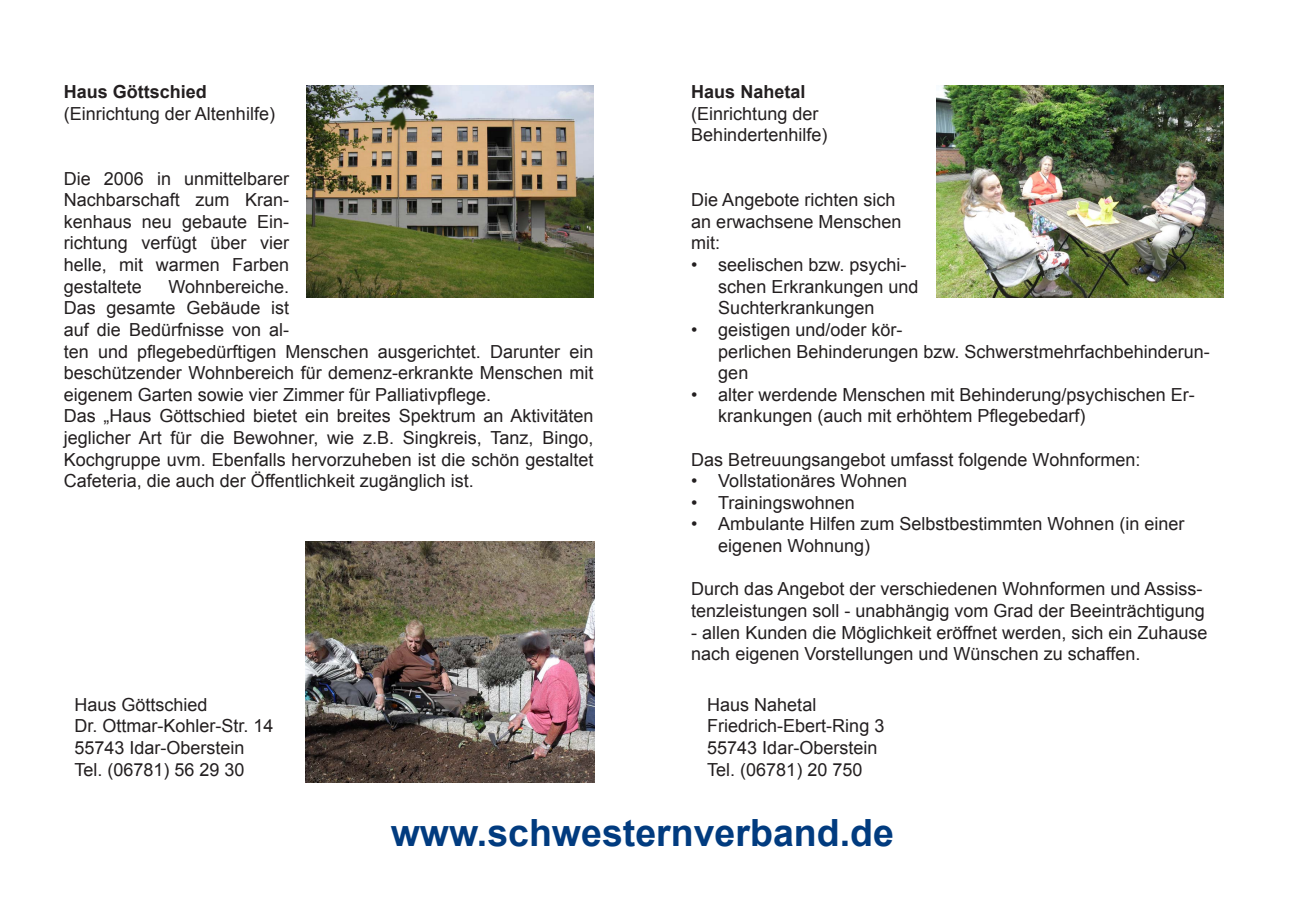
<style>
.page{position:relative;width:1289px;height:919px;background:#fff}
.page>*{position:absolute;margin:0;border:0;box-sizing:border-box;transform-origin:0 0}
.t1{font:700 37.5px "Arial";color:#013b7f}
.t2{font:18px/21.6px "Arial";color:#231f20}
.t3{font:700 18px "Arial";color:#231f20}
</style>
<div class="page">
<img style="left:306px;top:85px;width:287px;height:213px">
<img style="left:936px;top:85px;width:287px;height:213px">
<img style="left:305px;top:541px;width:289px;height:241px">
<p class="t3" style="left:64px;top:80px;width:145px">Haus Göttschied</p>
<p class="t2" style="left:64px;top:103px;width:213px">(Einrichtung der Altenhilfe)</p>
<p class="t2" style="left:64px;top:168px;width:227px;text-align:justify">Die 2006 in unmittelbarer Nachbarschaft zum Kran&shy;kenhaus neu gebaute Ein&shy;richtung verfügt über vier helle, mit warmen Farben gestaltete</p>
<p class="t2" style="left:64px;top:276px;width:531px;text-indent:105px">Wohnbereiche.<br>Das gesamte Gebäude ist<br>auf die Bedürfnisse von al-<br>ten und pflegebedürftigen Menschen ausgerichtet. Darunter ein beschützender Wohnbereich für demenz-erkrankte Menschen mit eigenem Garten sowie vier Zimmer für Palliativpflege.</p>
<p class="t2" style="left:64px;top:405px;width:531px;text-align:justify">Das „Haus Göttschied bietet ein breites Spektrum an Aktivitäten jeglicher Art für die Bewohner, wie z.B. Singkreis, Tanz, Bingo, Kochgruppe uvm. Ebenfalls hervorzuheben ist die schön gestaltet Cafeteria, die auch der Öffentlichkeit zugänglich ist.</p>
<p class="t2" style="left:74px;top:693px;width:135px">Haus Göttschied</p>
<p class="t2" style="left:74px;top:715px;width:201px">Dr. Ottmar-Kohler-Str. 14</p>
<p class="t2" style="left:74px;top:737px;width:172px">55743 Idar-Oberstein</p>
<p class="t2" style="left:74px;top:758px;width:172px">Tel. (06781) 56 29 30</p>
<p class="t3" style="left:691px;top:80px;width:116px">Haus Nahetal</p>
<p class="t2" style="left:691px;top:103px;width:129px">(Einrichtung der</p>
<p class="t2" style="left:691px;top:124px;width:138px">Behindertenhilfe)</p>
<p class="t2" style="left:691px;top:189px;width:212px">Die Angebote richten sich an erwachsene Menschen mit:</p>
<p class="t2" style="left:718px;top:254px;width:202px;text-indent:-27px">• seelischen bzw. psychi&shy;schen Erkrankungen und<br>Suchterkrankungen</p>
<p class="t2" style="left:718px;top:319px;width:493px;text-indent:-27px">• geistigen und/oder kör-<br>perlichen Behinderungen bzw. Schwerstmehrfachbehinderun&shy;gen</p>
<p class="t2" style="left:718px;top:384px;width:478px;text-indent:-27px">• alter werdende Menschen mit Behinderung/psychischen Er&shy;krankungen (auch mit erhöhtem Pflegebedarf)</p>
<p class="t2" style="left:691px;top:448px;width:450px">Das Betreuungsangebot umfasst folgende Wohnformen:</p>
<p class="t2" style="left:691px;top:470px;width:217px">• Vollstationäres Wohnen</p>
<p class="t2" style="left:691px;top:492px;width:165px">• Trainingswohnen</p>
<p class="t2" style="left:718px;top:513px;width:467px;text-indent:-27px">• Ambulante Hilfen zum Selbstbestimmten Wohnen (in einer eigenen Wohnung)</p>
<p class="t2" style="left:691px;top:578px;width:515px">Durch das Angebot der verschiedenen Wohnformen und Assiss&shy;tenzleistungen soll - unabhängig vom Grad der Beeinträchtigung</p>
<p class="t2" style="left:691px;top:621px;width:517px">- allen Kunden die Möglichkeit eröffnet werden, sich ein Zuhause nach eigenen Vorstellungen und Wünschen zu schaffen.</p>
<p class="t2" style="left:707px;top:693px;width:111px">Haus Nahetal</p>
<p class="t2" style="left:707px;top:715px;width:179px">Friedrich-Ebert-Ring 3</p>
<p class="t2" style="left:707px;top:737px;width:172px">55743 Idar-Oberstein</p>
<p class="t2" style="left:707px;top:758px;width:157px">Tel. (06781) 20 750</p>
<p class="t1" style="left:391px;top:808px;width:504px">www.schwesternverband.de</p>
</div>
